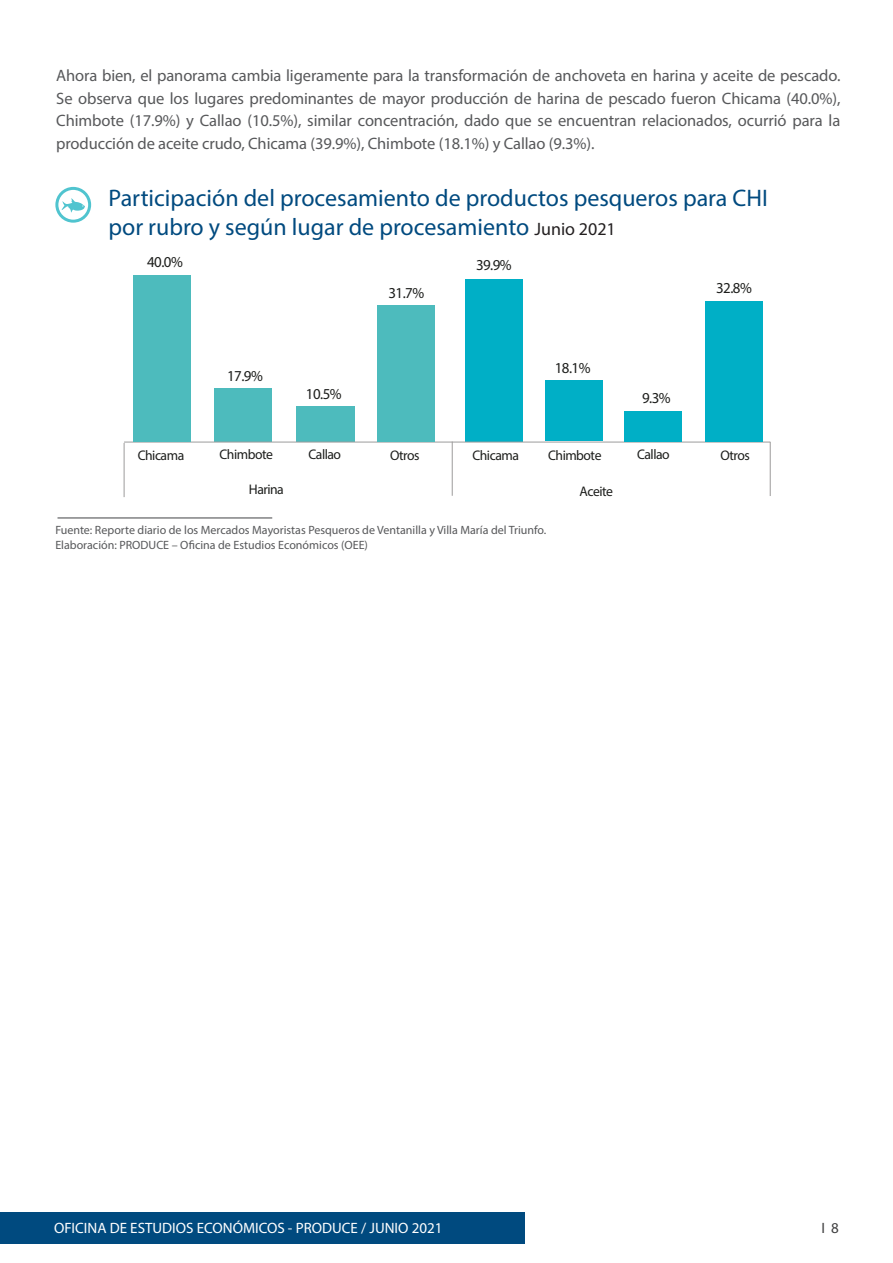
<style>
.page{position:relative;width:893px;height:1263px;background:#fff}
.page>*{position:absolute;margin:0;border:0;box-sizing:border-box;transform-origin:0 0}
.t1{font:24px "Myriad Pro";color:#004a7f}
.t2{font:16.5px/22.5px "Myriad Pro";letter-spacing:-.005em;color:#57585a;text-align:justify}
.t3{font:15.15px "Pluto Sans Cond";letter-spacing:-.035em;color:#1d1e1c}
.t4{font:15px "Myriad Pro";color:#fff}
.t5{font:15px "Myriad Pro";color:#3e3e3f}
.t6{font:13.95px "Pluto Sans Cond";letter-spacing:-.035em;color:#1d1e1c}
.t7{font:500 13.95px "Pluto Sans Cond";letter-spacing:-.035em;color:#1d1e1c}
.t8{font:12px "Myriad Pro";color:#57585a}
.s1{font-size:18px;color:#231f20}
</style>
<div class="page">
<div style="left:0;top:1212px;width:525px;height:32px;background:#004a7f"></div>
<hr style="left:892px;top:1212px;width:1px;height:32px;background:#004a7f">
<div style="left:55px;top:187px;width:36px;height:36px;border:3px solid #50c4cf;border-radius:50%"></div>
<svg style="left:62px;top:198px;width:23px;height:15px"></svg>
<hr style="left:58px;top:517px;width:214px;height:1px;background:#57585a">
<hr style="left:452px;top:442px;width:1px;height:54px;background:#9c9b9b">
<hr style="left:124px;top:443px;width:1px;height:54px;background:#9c9b9b">
<hr style="left:770px;top:442px;width:1px;height:54px;background:#9c9b9b">
<div style="left:214px;top:389px;width:58px;height:53px;background:#4dbbbd"></div>
<div style="left:296px;top:406px;width:58px;height:35px;background:#4dbbbd"></div>
<div style="left:465px;top:279px;width:57px;height:162px;background:#00afc6"></div>
<hr style="left:124px;top:442px;width:646px;height:1px;background:#9c9b9b">
<div style="left:377px;top:305px;width:57px;height:137px;background:#4dbbbd"></div>
<div style="left:133px;top:275px;width:58px;height:166px;background:#4dbbbd"></div>
<div style="left:545px;top:380px;width:57px;height:61px;background:#00afc6"></div>
<div style="left:624px;top:411px;width:58px;height:31px;background:#00afc6"></div>
<div style="left:705px;top:301px;width:58px;height:140px;background:#00afc6"></div>
<p class="t2" style="left:56px;top:64px;width:786px">Ahora bien, el panorama cambia ligeramente para la transformación de anchoveta en harina y aceite de pescado.<br>Se observa que los lugares predominantes de mayor producción de harina de pescado fueron Chicama (40.0%), Chimbote (17.9%) y Callao (10.5%), similar concentración, dado que se encuentran relacionados, ocurrió para la producción de aceite crudo, Chicama (39.9%), Chimbote (18.1%) y Callao (9.3%).</p>
<p class="t1" style="left:109px;top:183px;width:661px">Participación del procesamiento de productos pesqueros para CHI</p>
<p class="t1" style="left:109px;top:212px;width:509px">por rubro y según lugar de procesamiento <span class="s1">Junio 2021</span></p>
<p class="t3" style="left:147px;top:252px;width:37px">40.0%</p>
<p class="t6" style="left:138px;top:447px;width:48px">Chicama</p>
<p class="t3" style="left:227px;top:366px;width:37px">17.9%</p>
<p class="t6" style="left:220px;top:446px;width:55px">Chimbote</p>
<p class="t7" style="left:249px;top:481px;width:36px">Harina</p>
<p class="t3" style="left:306px;top:384px;width:37px">10.5%</p>
<p class="t6" style="left:308px;top:446px;width:34px">Callao</p>
<p class="t3" style="left:388px;top:283px;width:37px">31.7%</p>
<p class="t3" style="left:476px;top:256px;width:37px">39.9%</p>
<p class="t3" style="left:555px;top:359px;width:37px">18.1%</p>
<p class="t3" style="left:642px;top:389px;width:30px">9.3%</p>
<p class="t3" style="left:716px;top:278px;width:37px">32.8%</p>
<p class="t6" style="left:472px;top:447px;width:48px">Chicama</p>
<p class="t6" style="left:548px;top:446px;width:55px">Chimbote</p>
<p class="t6" style="left:637px;top:446px;width:34px">Callao</p>
<p class="t7" style="left:390px;top:446px;width:31px">Otros</p>
<p class="t6" style="left:721px;top:446px;width:31px">Otros</p>
<p class="t6" style="left:580px;top:482px;width:35px">Aceite</p>
<p class="t8" style="left:55px;top:523px;width:492px">Fuente: Reporte diario de los Mercados Mayoristas Pesqueros de Ventanilla y Villa María del Triunfo.</p>
<p class="t8" style="left:55px;top:537px;width:314px">Elaboración: PRODUCE – Oficina de Estudios Económicos (OEE)</p>
<p class="t4" style="left:54px;top:1219px;width:390px">OFICINA DE ESTUDIOS ECONÓMICOS - PRODUCE / JUNIO 2021</p>
<p class="t5" style="left:821px;top:1219px;width:19px">I 8</p>
</div>
